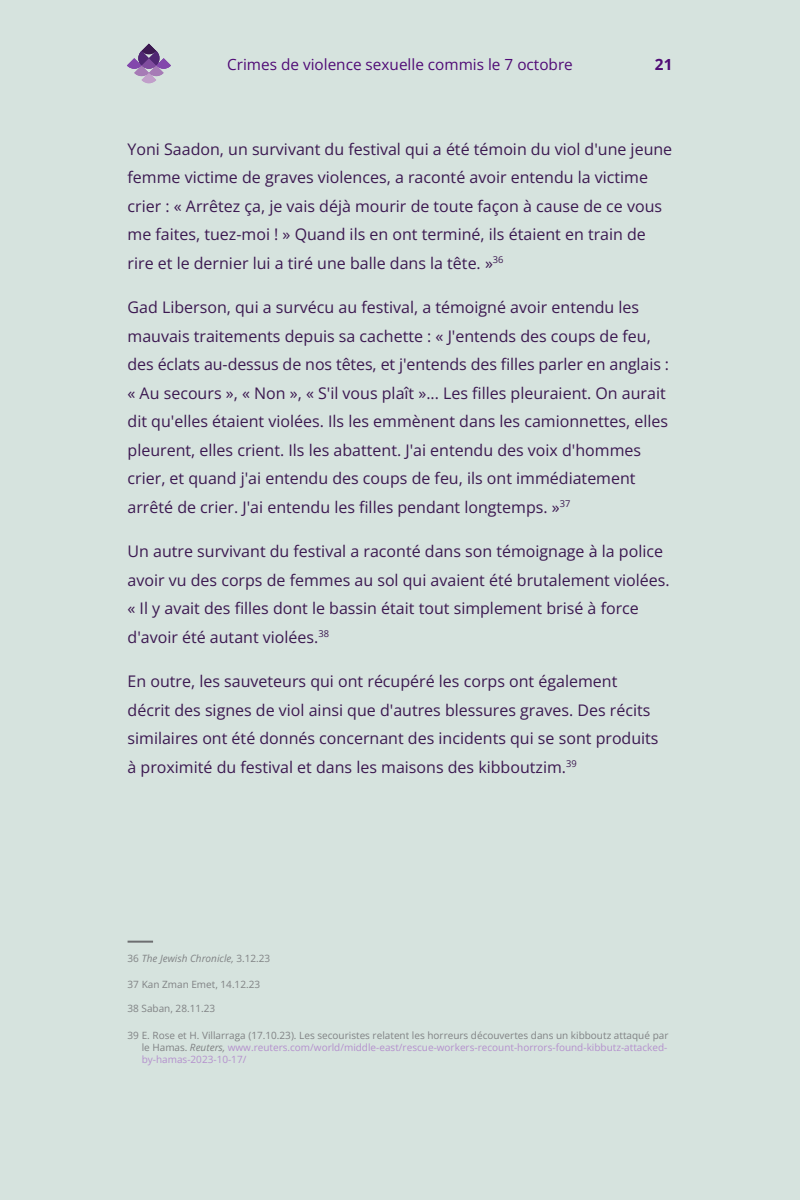
<style>
.page{position:relative;width:800px;height:1200px;background:#d6e3de}
.page>*{position:absolute;margin:0;border:0;box-sizing:border-box;transform-origin:0 0}
.Paragraph_Style1{font:16px/28.5px "Open Sans";color:#3c1951}
.t1{font:15.3px "Open Sans";color:#500b76}
.t2{font:700 15.3px "Open Sans";color:#500b76}
.Paragraph_Style1-2{font:10px/12px "Open Sans";color:#808284;text-align:justify}
.Paragraph_Style1-3{font:italic 10px "Open Sans";color:#808284}
.s1{font-style:normal}
.s2{font-style:italic}
.s3{color:#b490cd}
</style>
<div class="page">
<svg style="left:128px;top:44px;width:42px;height:39px"></svg>
<hr style="left:128px;top:941px;width:25px;height:2px;background:#6d6e70">
<p class="t1" style="left:227px;top:54px;width:347px">Crimes de violence sexuelle commis le 7 octobre</p>
<p class="t2" style="left:655px;top:53px;width:19px">21</p>
<p class="Paragraph_Style1" style="left:128px;top:134px;width:546px">Yoni Saadon, un survivant du festival qui a été témoin du viol d'une jeune femme victime de graves violences, a raconté avoir entendu la victime crier : « Arrêtez ça, je vais déjà mourir de toute façon à cause de ce vous me faites, tuez-moi ! » Quand ils en ont terminé, ils étaient en train de rire et le dernier lui a tiré une balle dans la tête. »<sup>36</sup></p>
<p class="Paragraph_Style1" style="left:128px;top:293px;width:543px">Gad Liberson, qui a survécu au festival, a témoigné avoir entendu les mauvais traitements depuis sa cachette : « J'entends des coups de feu, des éclats au-dessus de nos têtes, et j'entends des filles parler en anglais : « Au secours », « Non », « S'il vous plaît »... Les filles pleuraient. On aurait dit qu'elles étaient violées. Ils les emmènent dans les camionnettes, elles pleurent, elles crient. Ils les abattent. J'ai entendu des voix d'hommes crier, et quand j'ai entendu des coups de feu, ils ont immédiatement arrêté de crier. J'ai entendu les filles pendant longtemps. »<sup>37</sup></p>
<p class="Paragraph_Style1" style="left:128px;top:537px;width:544px">Un autre survivant du festival a raconté dans son témoignage à la police avoir vu des corps de femmes au sol qui avaient été brutalement violées. « Il y avait des filles dont le bassin était tout simplement brisé à force d'avoir été autant violées.<sup>38</sup></p>
<p class="Paragraph_Style1" style="left:128px;top:667px;width:533px">En outre, les sauveteurs qui ont récupéré les corps ont également décrit des signes de viol ainsi que d'autres blessures graves. Des récits similaires ont été donnés concernant des incidents qui se sont produits à proximité du festival et dans les maisons des kibboutzim.<sup>39</sup></p>
<p class="Paragraph_Style1-3" style="left:128px;top:951px;width:144px"><span class="s1">36</span> The Jewish Chronicle, <span class="s1">3.12.23</span></p>
<p class="Paragraph_Style1-2" style="left:128px;top:978px;width:134px">37 Kan Zman Emet, 14.12.23</p>
<p class="Paragraph_Style1-2" style="left:128px;top:1002px;width:89px">38 Saban, 28.11.23</p>
<p class="Paragraph_Style1-2" style="left:142px;top:1029px;width:528px;text-indent:-14px">39 E. Rose et H. Villarraga (17.10.23). Les secouristes relatent les horreurs découvertes dans un kibboutz attaqué par le Hamas. <span class="s2">Reuters,</span> <span class="s3">www.reuters.com/world/middle-east/rescue-workers-recount-horrors-found-kibbutz-attacked&shy;by-hamas-2023-10-17/</span></p>
</div>
